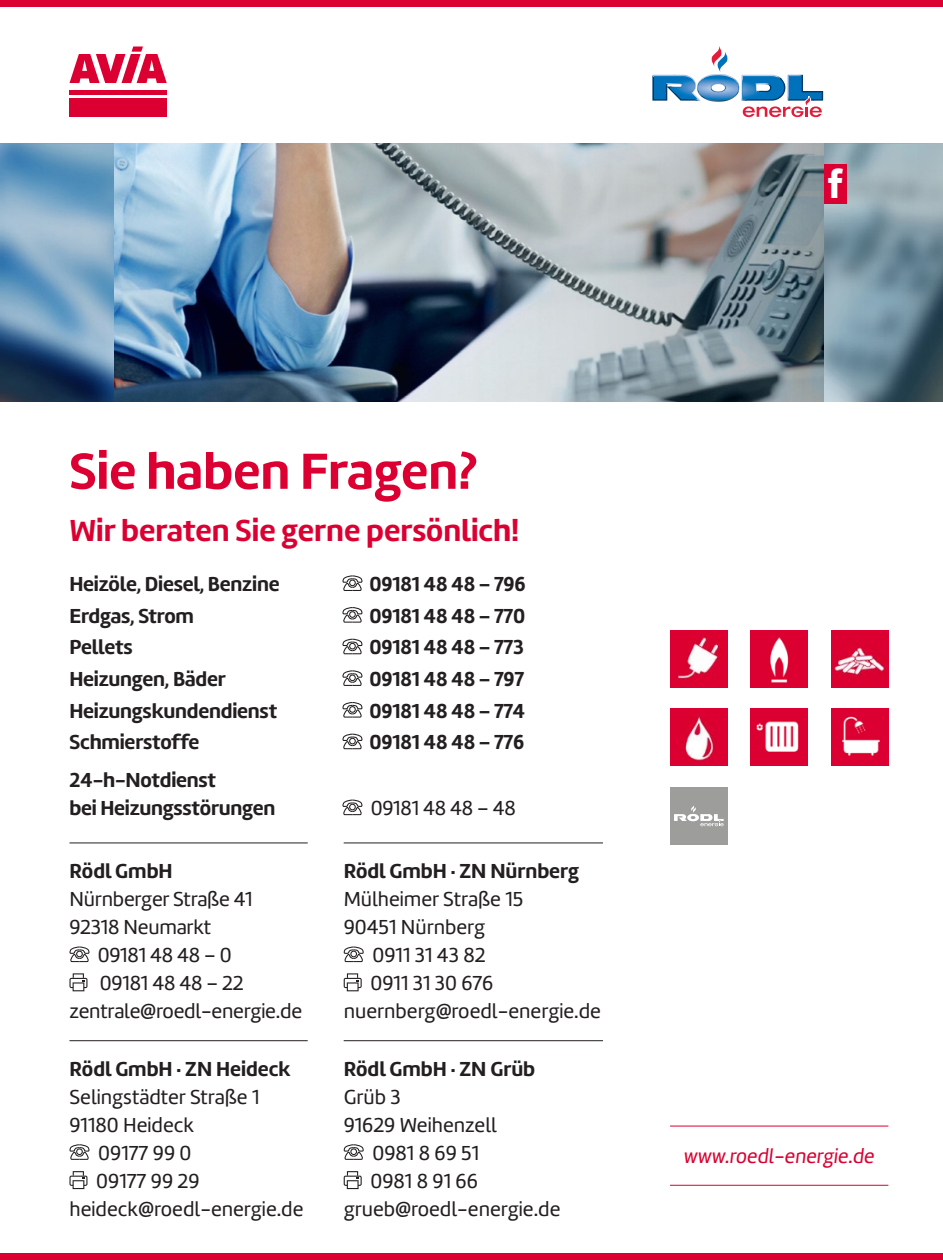
<style>
.page{position:relative;width:943px;height:1260px;background:#fff}
.page>*{position:absolute;margin:0;border:0;box-sizing:border-box;transform-origin:0 0}
.t1{font:700 52.5px "Marine";color:#db0031}
.t2{font:700 42px "Klavika";color:#fff}
.t3{font:700 31.5px "Marine";color:#db0031}
.t4{font:21px "Marine";color:#231f20}
.t5{font:700 21px/28px "Marine";letter-spacing:-.01em;color:#231f20}
.t6{font:21px "Marine Regular Oblicua";color:#db0031}
</style>
<div class="page">
<div style="left:0;top:0;width:943px;height:7px;background:#db0031"></div>
<div style="left:0;top:1253px;width:943px;height:7px;background:#db0031"></div>
<svg style="left:69px;top:47px;width:98px;height:36px"></svg>
<div style="left:70px;top:90px;width:97px;height:5px;background:#db0031"></div>
<div style="left:69px;top:99px;width:98px;height:18px;background:#db0031"></div>
<svg style="left:652px;top:46px;width:171px;height:71px"></svg>
<hr style="left:69px;top:843px;width:239px;height:1px;background:#231f20">
<hr style="left:69px;top:1040px;width:239px;height:1px;background:#231f20">
<svg style="left:69px;top:946px;width:21px;height:17px"></svg>
<div style="left:76px;top:951px;width:7px;height:6px;border:1px solid #231f20;border-radius:50%"></div>
<svg style="left:69px;top:973px;width:18px;height:18px"></svg>
<svg style="left:69px;top:1144px;width:21px;height:16px"></svg>
<div style="left:76px;top:1148px;width:7px;height:7px;border:1px solid #231f20;border-radius:50%"></div>
<svg style="left:69px;top:1171px;width:18px;height:18px"></svg>
<hr style="left:344px;top:843px;width:259px;height:1px;background:#231f20">
<hr style="left:344px;top:1040px;width:259px;height:1px;background:#231f20">
<svg style="left:343px;top:946px;width:21px;height:17px"></svg>
<div style="left:350px;top:951px;width:7px;height:6px;border:1px solid #231f20;border-radius:50%"></div>
<svg style="left:344px;top:973px;width:18px;height:18px"></svg>
<svg style="left:343px;top:1144px;width:21px;height:16px"></svg>
<div style="left:350px;top:1148px;width:7px;height:7px;border:1px solid #231f20;border-radius:50%"></div>
<svg style="left:344px;top:1171px;width:18px;height:18px"></svg>
<img style="left:0;top:144px;width:943px;height:258px">
<img style="left:114px;top:144px;width:709px;height:258px">
<hr style="left:670px;top:1185px;width:218px;height:1px;background:#db0031">
<hr style="left:670px;top:1126px;width:218px;height:1px;background:#db0031">
<div style="left:670px;top:787px;width:57px;height:58px;background:#9d9d9c"></div>
<svg style="left:674px;top:805px;width:49px;height:21px"></svg>
<div style="left:670px;top:630px;width:57px;height:58px;background:#db0031"></div>
<img style="left:677px;top:636px;width:44px;height:45px">
<div style="left:670px;top:708px;width:57px;height:58px;background:#db0031"></div>
<img style="left:685px;top:715px;width:30px;height:46px">
<div style="left:750px;top:630px;width:58px;height:58px;background:#db0031"></div>
<img style="left:770px;top:637px;width:19px;height:46px">
<div style="left:750px;top:708px;width:58px;height:58px;background:#db0031"></div>
<img style="left:756px;top:721px;width:43px;height:31px">
<div style="left:830px;top:630px;width:58px;height:58px;background:#db0031"></div>
<img style="left:834px;top:646px;width:51px;height:30px">
<div style="left:830px;top:708px;width:58px;height:58px;background:#db0031"></div>
<img style="left:842px;top:716px;width:38px;height:40px">
<svg style="left:342px;top:575px;width:21px;height:16px"></svg>
<div style="left:349px;top:580px;width:7px;height:6px;border:1px solid #231f20;border-radius:50%"></div>
<svg style="left:342px;top:607px;width:21px;height:16px"></svg>
<div style="left:349px;top:611px;width:7px;height:7px;border:1px solid #231f20;border-radius:50%"></div>
<svg style="left:342px;top:638px;width:21px;height:17px"></svg>
<div style="left:349px;top:643px;width:7px;height:6px;border:1px solid #231f20;border-radius:50%"></div>
<svg style="left:342px;top:670px;width:21px;height:16px"></svg>
<div style="left:349px;top:674px;width:7px;height:7px;border:1px solid #231f20;border-radius:50%"></div>
<svg style="left:342px;top:702px;width:21px;height:16px"></svg>
<div style="left:349px;top:706px;width:7px;height:7px;border:1px solid #231f20;border-radius:50%"></div>
<svg style="left:342px;top:733px;width:21px;height:17px"></svg>
<div style="left:349px;top:738px;width:7px;height:6px;border:1px solid #231f20;border-radius:50%"></div>
<svg style="left:342px;top:799px;width:21px;height:17px"></svg>
<div style="left:349px;top:804px;width:7px;height:6px;border:1px solid #231f20;border-radius:50%"></div>
<div style="left:823px;top:164px;width:23px;height:39px;background:#db0031"></div>
<h2 class="t2" style="left:827px;top:154px;width:17px">f</h2>
<p class="t1" style="left:69px;top:437px;width:409px">Sie haben Fragen?</p>
<p class="t3" style="left:69px;top:510px;width:451px">Wir beraten Sie gerne persönlich!</p>
<p class="t5" style="left:69px;top:570px;width:212px">Heizöle, Diesel, Benzine</p>
<p class="t5" style="left:369px;top:570px;width:157px">09181 48 48 – 796</p>
<p class="t5" style="left:69px;top:601px;width:126px">Erdgas, Strom</p>
<p class="t5" style="left:369px;top:601px;width:157px">09181 48 48 – 770</p>
<p class="t5" style="left:69px;top:633px;width:65px">Pellets</p>
<p class="t5" style="left:369px;top:633px;width:156px">09181 48 48 – 773</p>
<p class="t5" style="left:69px;top:665px;width:158px">Heizungen, Bäder</p>
<p class="t5" style="left:369px;top:665px;width:156px">09181 48 48 – 797</p>
<p class="t5" style="left:69px;top:696px;width:209px">Heizungskundendienst</p>
<p class="t5" style="left:369px;top:696px;width:157px">09181 48 48 – 774</p>
<p class="t5" style="left:69px;top:728px;width:131px">Schmierstoffe</p>
<p class="t5" style="left:369px;top:728px;width:156px">09181 48 48 – 776</p>
<p class="t5" style="left:69px;top:766px;width:207px">24-h-Notdienst<br>bei Heizungsstörungen</p>
<p class="t4" style="left:370px;top:795px;width:147px">09181 48 48 – 48</p>
<p class="t5" style="left:69px;top:857px;width:105px">Rödl GmbH</p>
<p class="t4" style="left:69px;top:886px;width:184px">Nürnberger Straße 41</p>
<p class="t4" style="left:69px;top:914px;width:143px">92318 Neumarkt</p>
<p class="t4" style="left:98px;top:942px;width:136px">09181 48 48 – 0</p>
<p class="t4" style="left:100px;top:970px;width:145px">09181 48 48 – 22</p>
<p class="t4" style="left:69px;top:998px;width:234px">zentrale@roedl-energie.de</p>
<p class="t5" style="left:69px;top:1055px;width:223px">Rödl GmbH · ZN Heideck</p>
<p class="t4" style="left:69px;top:1084px;width:191px">Selingstädter Straße 1</p>
<p class="t4" style="left:69px;top:1112px;width:126px">91180 Heideck</p>
<p class="t4" style="left:98px;top:1140px;width:95px">09177 99 0</p>
<p class="t4" style="left:96px;top:1168px;width:105px">09177 99 29</p>
<p class="t4" style="left:69px;top:1196px;width:235px">heideck@roedl-energie.de</p>
<p class="t5" style="left:344px;top:857px;width:237px">Rödl GmbH · ZN Nürnberg</p>
<p class="t4" style="left:344px;top:886px;width:181px">Mülheimer Straße 15</p>
<p class="t4" style="left:344px;top:914px;width:143px">90451 Nürnberg</p>
<p class="t4" style="left:372px;top:942px;width:115px">0911 31 43 82</p>
<p class="t4" style="left:370px;top:970px;width:124px">0911 31 30 676</p>
<p class="t4" style="left:344px;top:998px;width:259px">nuernberg@roedl-energie.de</p>
<p class="t5" style="left:344px;top:1055px;width:193px">Rödl GmbH · ZN Grüb</p>
<p class="t4" style="left:344px;top:1084px;width:59px">Grüb 3</p>
<p class="t4" style="left:344px;top:1112px;width:155px">91629 Weihenzell</p>
<p class="t4" style="left:372px;top:1140px;width:108px">0981 8 69 51</p>
<p class="t4" style="left:370px;top:1168px;width:109px">0981 8 91 66</p>
<p class="t4" style="left:344px;top:1196px;width:218px">grueb@roedl-energie.de</p>
<p class="t6" style="left:683px;top:1142px;width:192px">www.roedl-energie.de</p>
</div>
